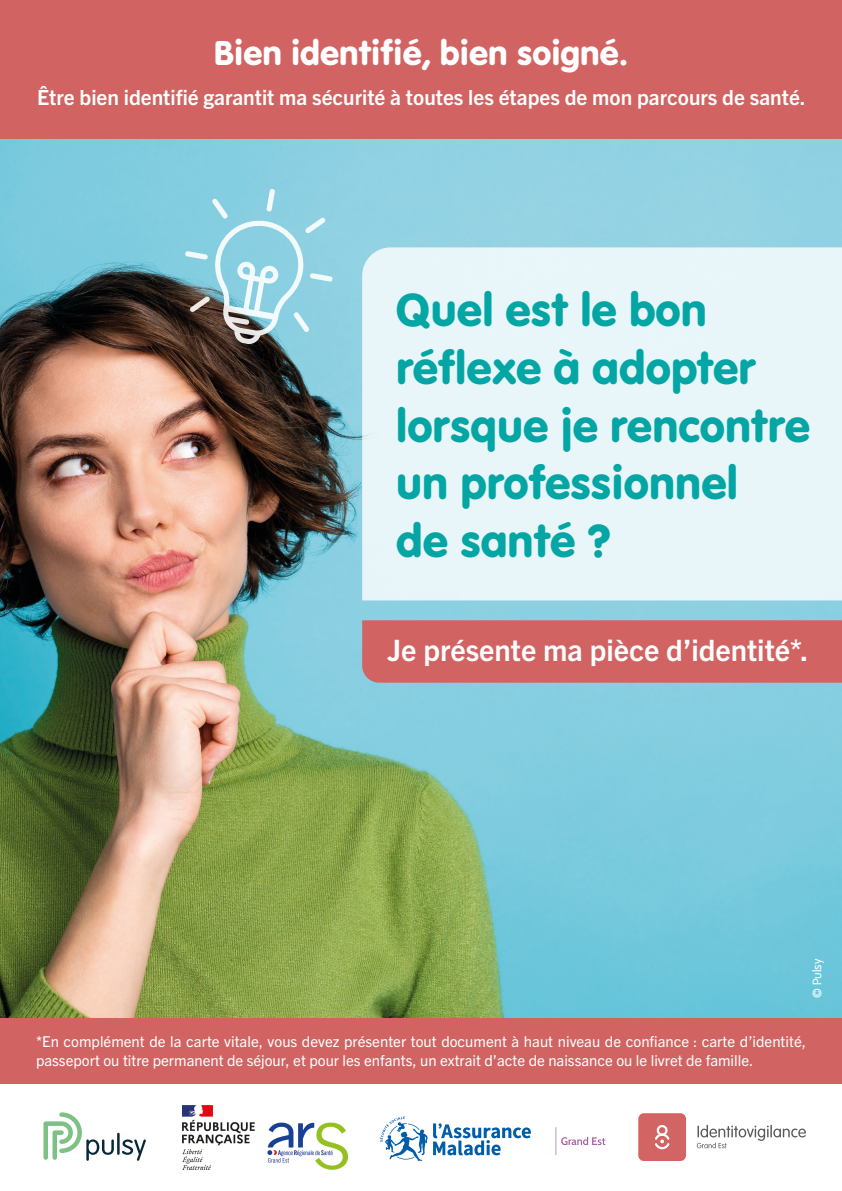
<style>
.page{position:relative;width:842px;height:1191px;background:#fff}
.page>*{position:absolute;margin:0;border:0;box-sizing:border-box;transform-origin:0 0}
.t1{font:48px/57.6px "VAG Rundschrift D";color:#03a6a4}
.t2{font:36px "VAG Rundschrift D";color:#fff}
.t3{font:700 29.5px "Trade Gothic Next LT Pro";color:#fff}
.t4{font:700 20.9px "Trade Gothic Next LT Pro";color:#fff}
.t5{font:15px/19px "Trade Gothic Next LT Pro";color:#fff}
.t6{font:300 13px "VAG Rundschrift D";color:#fff}
</style>
<div class="page">
<img style="left:0;top:138px;width:842px;height:880px">
<svg style="left:43px;top:1112px;width:71px;height:48px"></svg>
<hr style="left:117px;top:1132px;width:3px;height:22px;background:#082837">
<svg style="left:122px;top:1139px;width:24px;height:21px"></svg>
<div style="left:638px;top:1113px;width:48px;height:48px;background:#d26563;border-radius:6px"></div>
<svg style="left:655px;top:1125px;width:14px;height:24px"></svg>
<svg style="left:697px;top:1124px;width:109px;height:24px"></svg>
<div style="left:362px;top:247px;width:480px;height:353px;background:#e9f6f9"></div>
<div style="left:0;top:0;width:842px;height:138px;background:#d16463"></div>
<div style="left:0;top:1018px;width:842px;height:65px;background:#d16463"></div>
<svg style="left:380px;top:1116px;width:151px;height:45px"></svg>
<svg style="left:556px;top:1127px;width:49px;height:28px"></svg>
<img style="left:182px;top:1105px;width:166px;height:64px">
<div style="left:362px;top:620px;width:480px;height:62px;background:#d16463"></div>
<svg style="left:185px;top:189px;width:148px;height:156px;background:#90c2ce"></svg>
<p class="t2" style="left:214px;top:32px;width:416px">Bien identifié, bien soigné.</p>
<p class="t4" style="left:37px;top:83px;width:770px">Être bien identifié garantit ma sécurité à toutes les étapes de mon parcours de santé.</p>
<p class="t1" style="left:396px;top:281px;width:415px">Quel est le bon réflexe à adopter lorsque je rencontre un professionnel<br>de santé ?</p>
<p class="t3" style="left:387px;top:629px;width:422px">Je présente ma pièce d’identité*.</p>
<p class="t6" style="left:810px;top:997px;width:40px;rotate:-90deg">© Pulsy</p>
<p class="t5" style="left:36px;top:1031px;width:771px">*En complément de la carte vitale, vous devez présenter tout document à haut niveau de confiance : carte d’identité, passeport ou titre permanent de séjour, et pour les enfants, un extrait d’acte de naissance ou le livret de famille.</p>
</div>
